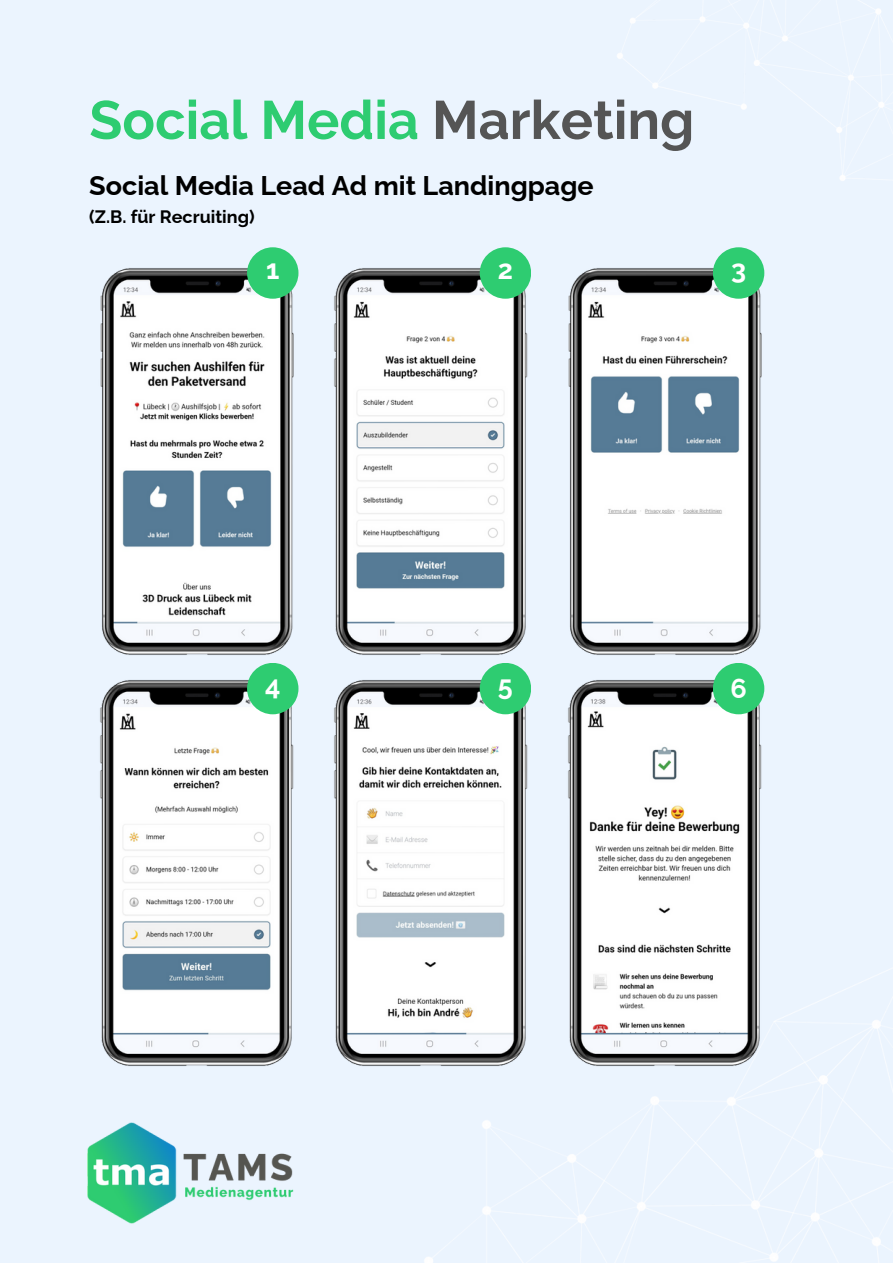
<style>
.page{position:relative;width:893px;height:1264px;background:#fff}
.page>*{position:absolute;margin:0;border:0;box-sizing:border-box;transform-origin:0 0}
.t1{font:700 54px "Raleway";color:#2ecc71}
.t2{font:700 27px "Raleway";color:#000}
.t3{font:700 27px "Raleway";color:#fff}
.t4{font:700 18px "Raleway";color:#000}
.s1{color:#555}
</style>
<div class="page">
<div style="left:0;top:0;width:892px;height:1262px;background:#ebf4fe"></div>
<img style="left:617px;top:1px;width:267px;height:180px">
<img style="left:424px;top:969px;width:466px;height:293px">
<img style="left:87px;top:1122px;width:207px;height:102px">
<img style="left:100px;top:247px;width:199px;height:398px">
<img style="left:334px;top:247px;width:197px;height:398px">
<img style="left:568px;top:247px;width:197px;height:398px">
<img style="left:100px;top:645px;width:199px;height:421px">
<img style="left:334px;top:645px;width:206px;height:455px">
<img style="left:540px;top:645px;width:249px;height:455px">
<div style="left:479px;top:247px;width:52px;height:52px;background:#2ecc71;border-radius:50%"></div>
<div style="left:712px;top:247px;width:52px;height:52px;background:#2ecc71;border-radius:50%"></div>
<div style="left:247px;top:247px;width:51px;height:52px;background:#2ecc71;border-radius:50%"></div>
<div style="left:247px;top:663px;width:51px;height:51px;background:#2ecc71;border-radius:50%"></div>
<div style="left:479px;top:663px;width:52px;height:51px;background:#2ecc71;border-radius:50%"></div>
<div style="left:712px;top:663px;width:52px;height:51px;background:#2ecc71;border-radius:50%"></div>
<p class="t1" style="left:89px;top:88px;width:606px">Social Media <span class="s1">Marketing</span></p>
<p class="t2" style="left:89px;top:169px;width:506px">Social Media Lead Ad mit Landingpage</p>
<p class="t4" style="left:89px;top:206px;width:167px">(Z.B. für Recruiting)</p>
<p class="t3" style="left:266px;top:254px;width:15px">1</p>
<p class="t3" style="left:498px;top:254px;width:17px">2</p>
<p class="t3" style="left:731px;top:254px;width:17px">3</p>
<p class="t3" style="left:265px;top:669px;width:17px">4</p>
<p class="t3" style="left:498px;top:669px;width:16px">5</p>
<p class="t3" style="left:730px;top:673px;width:18px">6</p>
</div>
